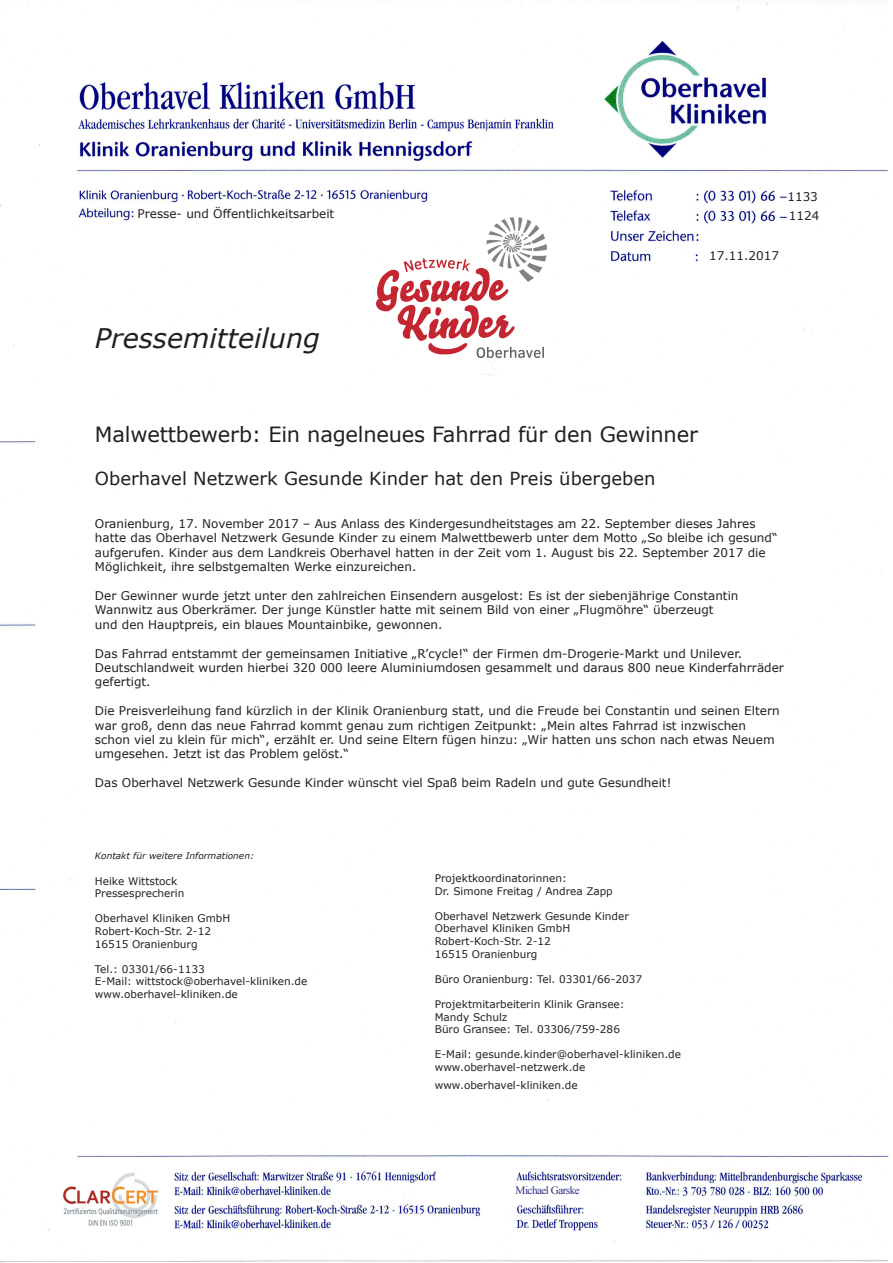
<style>
.page{position:relative;width:893px;height:1263px;background:#fff}
.page>*{position:absolute;margin:0;border:0;box-sizing:border-box;transform-origin:0 0}
.t1{font:italic 27px "Verdana";color:#231f20}
.t2{font:21px "Verdana";letter-spacing:-.01em;color:#231f20}
.t3{font:18px "Verdana";color:#231f20}
.t4{font:12px/14.4px "Verdana";color:#231f20}
.t5{font:11.25px "Times New Roman";letter-spacing:-.05em;color:#303086}
.t6{font:10.5px/12.6px "Verdana";color:#231f20}
.t7{font:italic 9px "Verdana";color:#231f20}
</style>
<div class="page">
<img style="left:0;top:1px;width:889px;height:1262px">
<svg style="left:375px;top:217px;width:172px;height:141px"></svg>
<div style="left:516px;top:1184px;width:83px;height:12px;background:#fff"></div>
<div style="left:54px;top:1162px;width:115px;height:81px;background:#fff"></div>
<img style="left:63px;top:1172px;width:95px;height:54px">
<p class="t4" style="left:137px;top:206px;width:198px">Presse- und Öffentlichkeitsarbeit</p>
<h1 class="t1" style="left:95px;top:321px;width:226px">Pressemitteilung</h1>
<p class="t4" style="left:787px;top:187px;width:33px;line-height:18.8px">1133<br>1124</p>
<p class="t4" style="left:709px;top:248px;width:71px">17.11.2017</p>
<h2 class="t2" style="left:95px;top:421px;width:604px">Malwettbewerb: Ein nagelneues Fahrrad für den Gewinner</h2>
<h3 class="t3" style="left:95px;top:467px;width:562px">Oberhavel Netzwerk Gesunde Kinder hat den Preis übergeben</h3>
<p class="t4" style="left:95px;top:516px;width:684px">Oranienburg, 17. November 2017 – Aus Anlass des Kindergesundheitstages am 22. September dieses Jahres hatte das Oberhavel Netzwerk Gesunde Kinder zu einem Malwettbewerb unter dem Motto „So bleibe ich gesund“ aufgerufen. Kinder aus dem Landkreis Oberhavel hatten in der Zeit vom 1. August bis 22. September 2017 die Möglichkeit, ihre selbstgemalten Werke einzureichen.</p>
<p class="t4" style="left:95px;top:588px;width:645px">Der Gewinner wurde jetzt unter den zahlreichen Einsendern ausgelost: Es ist der siebenjährige Constantin<br>Wannwitz aus Oberkrämer. Der junge Künstler hatte mit seinem Bild von einer „Flugmöhre“ überzeugt und den Hauptpreis, ein blaues Mountainbike, gewonnen.</p>
<p class="t4" style="left:95px;top:646px;width:690px">Das Fahrrad entstammt der gemeinsamen Initiative „R’cycle!“ der Firmen dm-Drogerie-Markt und Unilever.<br>Deutschlandweit wurden hierbei 320 000 leere Aluminiumdosen gesammelt und daraus 800 neue Kinderfahrräder gefertigt.</p>
<p class="t4" style="left:95px;top:703px;width:686px">Die Preisverleihung fand kürzlich in der Klinik Oranienburg statt, und die Freude bei Constantin und seinen Eltern war groß, denn das neue Fahrrad kommt genau zum richtigen Zeitpunkt: „Mein altes Fahrrad ist inzwischen schon viel zu klein für mich“, erzählt er. Und seine Eltern fügen hinzu: „Wir hatten uns schon nach etwas Neuem umgesehen. Jetzt ist das Problem gelöst.“</p>
<p class="t4" style="left:95px;top:775px;width:578px">Das Oberhavel Netzwerk Gesunde Kinder wünscht viel Spaß beim Radeln und gute Gesundheit!</p>
<p class="t7" style="left:95px;top:850px;width:161px">Kontakt für weitere Informationen:</p>
<p class="t6" style="left:95px;top:874px;width:91px">Heike Wittstock<br>Pressesprecherin</p>
<p class="t6" style="left:95px;top:912px;width:137px">Oberhavel Kliniken GmbH<br>Robert-Koch-Str. 2-12<br>16515 Oranienburg</p>
<p class="t6" style="left:95px;top:962px;width:214px">Tel.: 03301/66-1133<br>E-Mail: wittstock@oberhavel-kliniken.de www.oberhavel-kliniken.de</p>
<p class="t6" style="left:435px;top:871px;width:180px">Projektkoordinatorinnen:<br>Dr. Simone Freitag / Andrea Zapp</p>
<p class="t6" style="left:435px;top:909px;width:196px">Oberhavel Netzwerk Gesunde Kinder<br>Oberhavel Kliniken GmbH<br>Robert-Koch-Str. 2-12<br>16515 Oranienburg</p>
<p class="t6" style="left:435px;top:972px;width:209px">Büro Oranienburg: Tel. 03301/66-2037</p>
<p class="t6" style="left:435px;top:997px;width:191px">Projektmitarbeiterin Klinik Gransee:<br>Mandy Schulz<br>Büro Gransee: Tel. 03306/759-286</p>
<p class="t6" style="left:435px;top:1048px;width:248px">E-Mail: gesunde.kinder@oberhavel-kliniken.de www.oberhavel-netzwerk.de</p>
<p class="t6" style="left:435px;top:1078px;width:144px">www.oberhavel-kliniken.de</p>
<p class="t5" style="left:516px;top:1182px;width:66px">Michael Garske</p>
</div>
